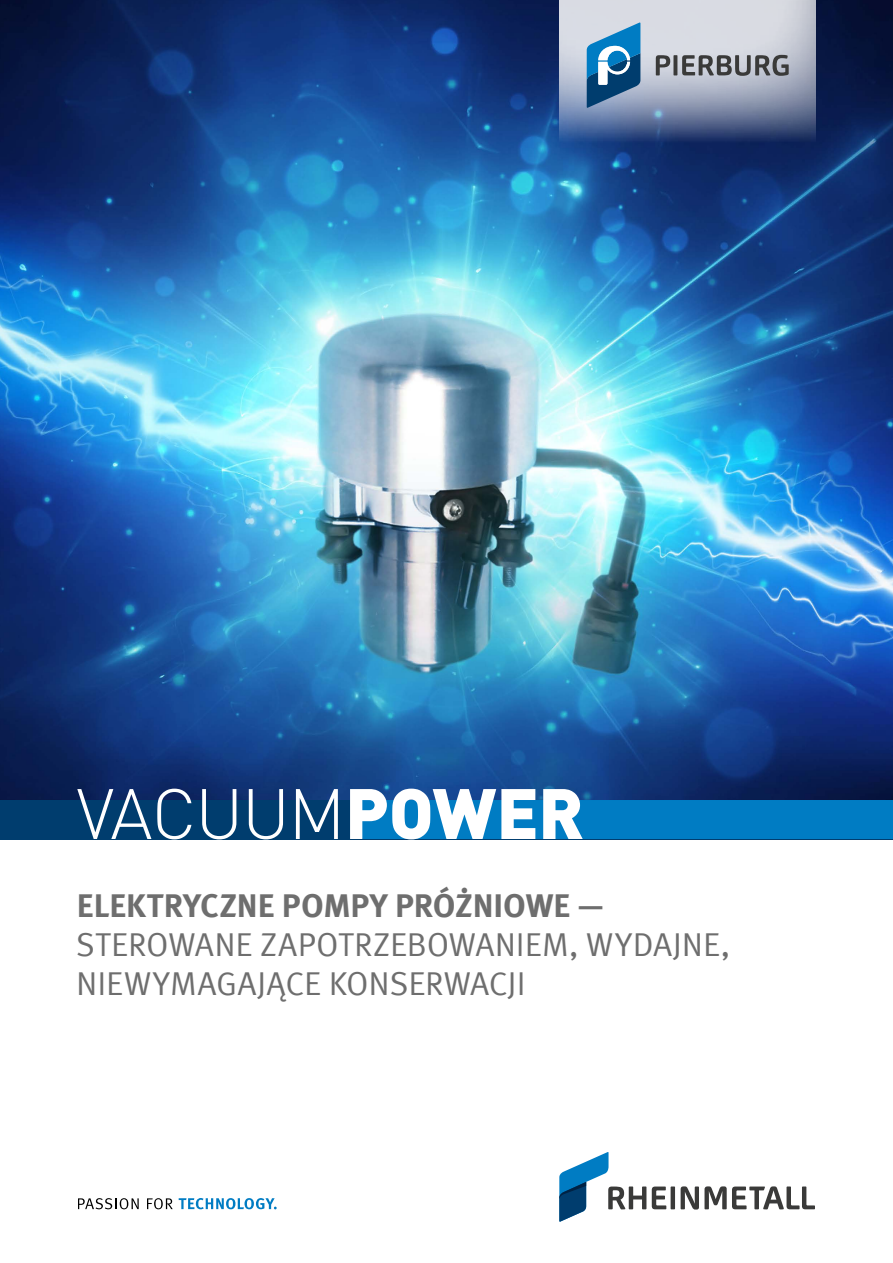
<style>
.page{position:relative;width:893px;height:1263px;background:#fff}
.page>*{position:absolute;margin:0;border:0;box-sizing:border-box;transform-origin:0 0}
.t1{font:300 70.2px "DIN Offc";letter-spacing:-.025em;color:#fff}
.t2{font:33px/39px "Meta Offc Pro Norm";letter-spacing:-.005em;color:#6e6e6e}
.t3{font:700 33px "Meta Offc Pro";letter-spacing:-.005em;color:#6e6e6e}
.s1{font-weight:900}
</style>
<div class="page">
<img style="left:0;top:0;width:893px;height:800px">
<svg style="left:559px;top:1152px;width:256px;height:70px"></svg>
<svg style="left:560px;top:0;width:255px;height:143px;background:#9ea7be"></svg>
<svg style="left:656px;top:55px;width:133px;height:21px;background:#85878c"></svg>
<svg style="left:587px;top:23px;width:53px;height:85px;background:#508ab4"></svg>
<svg style="left:78px;top:1198px;width:61px;height:11px"></svg>
<svg style="left:147px;top:1198px;width:26px;height:11px"></svg>
<svg style="left:179px;top:1198px;width:98px;height:11px"></svg>
<div style="left:0;top:800px;width:893px;height:39px;background:#003d6e"></div>
<div style="left:354px;top:800px;width:539px;height:39px;background:#007cc3"></div>
<h1 class="t1" style="left:77px;top:770px;width:509px">VACUUM<span class="s1">POWER</span></h1>
<p class="t3" style="left:77px;top:879px;width:529px">ELEKTRYCZNE POMPY PRÓŻNIOWE —</p>
<p class="t2" style="left:76px;top:922px;width:656px">STEROWANE ZAPOTRZEBOWANIEM, WYDAJNE,<br>NIEWYMAGAJĄCE KONSERWACJI</p>
</div>
